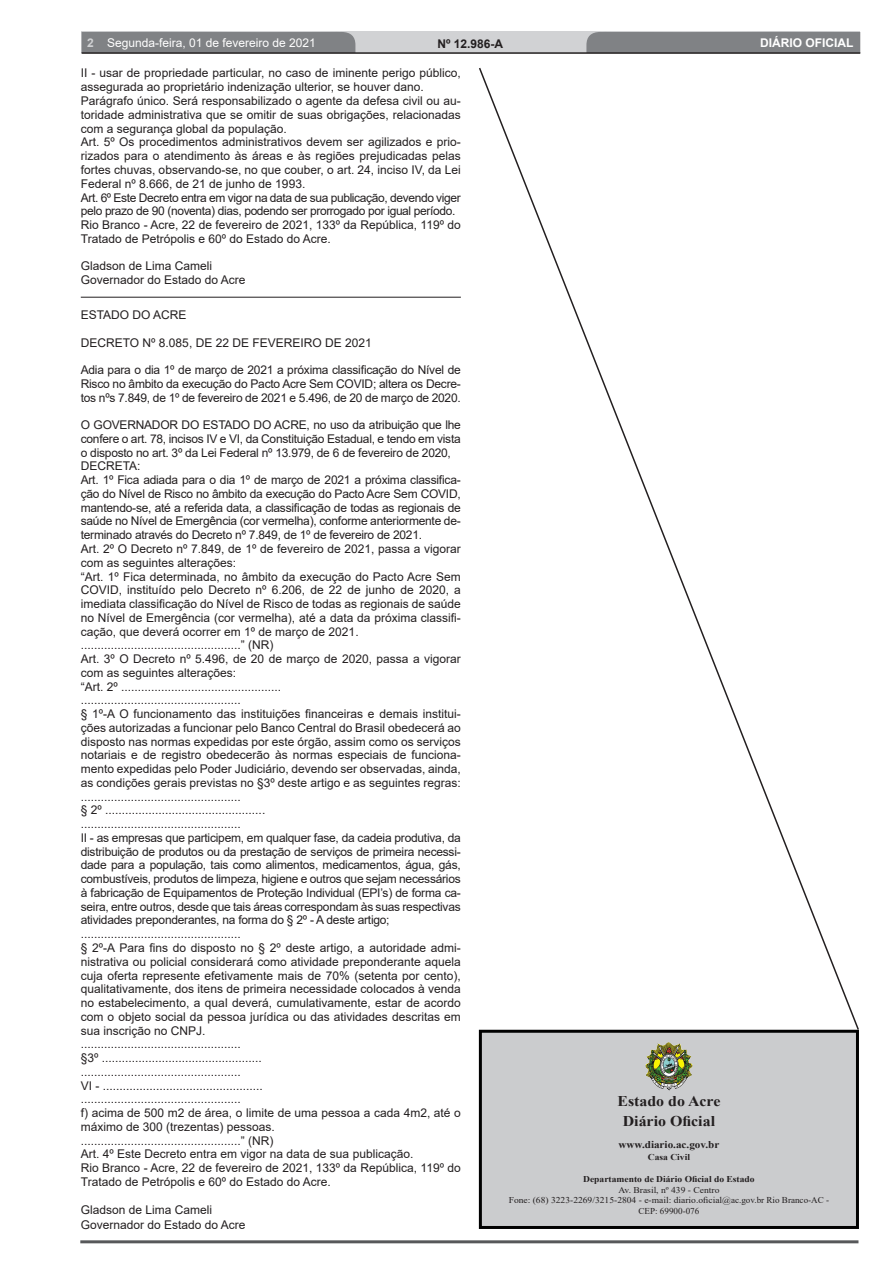
<style>
.page{position:relative;width:893px;height:1263px;background:#fff}
.page>*{position:absolute;margin:0;border:0;box-sizing:border-box;transform-origin:0 0}
.t1{font:700 14.85px "Times New Roman";color:#231f20;scale:1.07 1}
.CORPO_EDITAL{font:12px/13.8px "Arial";color:#231f20;text-align:justify}
.CORPO_EDITAL-2{font:12px/13.8px "Arial";letter-spacing:-.03em;color:#231f20}
.t2{font:12px "Arial";color:#fff}
.LINHA_INFERIOR{font:12px "Arial";color:#231f20}
.t3{font:700 12px "Arial";color:#fff}
.t4{font:700 12px "Arial";color:#231f20}
.t5{font:700 10.35px "Times New Roman";color:#231f20;scale:1.07 1}
.t6{font:9px "Times New Roman";color:#231f20}
.t7{font:8.85px "Times New Roman";color:#231f20;scale:1.07 1}
.t8{font:700 8.85px "Times New Roman";color:#231f20;scale:1.07 1}
.s1{font-weight:700;color:#d1d2d4}
.s2{font-size:9px}
</style>
<div class="page">
<div style="left:82px;top:31px;width:778px;height:21px;background:#d1d2d4"></div>
<svg style="left:82px;top:32px;width:778px;height:20px"></svg>
<hr style="left:82px;top:52px;width:778px;height:2px;background:#231f20">
<hr style="left:80px;top:1240px;width:778px;height:3px;background:#57585a">
<hr style="left:81px;top:297px;width:380px;height:1px;background:#231f20">
<svg style="left:478px;top:68px;width:381px;height:963px"></svg>
<div style="left:480px;top:1031px;width:377px;height:196px;background:#cbccce"></div>
<div style="left:479px;top:1030px;width:380px;height:199px;border:3px solid #000"></div>
<img style="left:645px;top:1043px;width:47px;height:47px">
<p class="t2" style="left:87px;top:35px;width:230px"><span class="s1">2</span> Segunda-feira, 01 de fevereiro de 2021</p>
<p class="t4" style="left:437px;top:35px;width:67px">Nº 12.986-A</p>
<p class="t3" style="left:760px;top:35px;width:100px">DIÁRIO OFICIAL<sup>2</sup></p>
<p class="CORPO_EDITAL" style="left:81px;top:65px;width:382px;line-height:14.7px">II - usar de propriedade particular, no caso de iminente perigo público, assegurada ao proprietário indenização ulterior, se houver dano.</p>
<p class="CORPO_EDITAL" style="left:81px;top:94px;width:382px">Parágrafo único. Será responsabilizado o agente da defesa civil ou au&shy;toridade administrativa que se omitir de suas obrigações, relacionadas com a segurança global da população.</p>
<p class="CORPO_EDITAL" style="left:81px;top:135px;width:382px">Art. 5º Os procedimentos administrativos devem ser agilizados e prio&shy;rizados para o atendimento às áreas e às regiões prejudicadas pelas fortes chuvas, observando-se, no que couber, o art. 24, inciso IV, da Lei Federal nº 8.666, de 21 de junho de 1993.</p>
<p class="CORPO_EDITAL-2" style="left:81px;top:190px;width:382px">Art. 6º Este Decreto entra em vigor na data de sua publicação, devendo viger pelo prazo de 90 (noventa) dias, podendo ser prorrogado por igual período.</p>
<p class="CORPO_EDITAL" style="left:81px;top:218px;width:382px">Rio Branco - Acre, 22 de fevereiro de 2021, 133º da República, 119º do<br>Tratado de Petrópolis e 60º do Estado do Acre.</p>
<p class="CORPO_EDITAL" style="left:81px;top:259px;width:133px">Gladson de Lima Cameli</p>
<p class="LINHA_INFERIOR" style="left:81px;top:272px;width:166px">Governador do Estado do Acre</p>
<p class="CORPO_EDITAL" style="left:81px;top:308px;width:107px">ESTADO DO ACRE</p>
<p class="CORPO_EDITAL" style="left:81px;top:335px;width:292px">DECRETO Nº 8.085, DE 22 DE FEVEREIRO DE 2021</p>
<p class="CORPO_EDITAL" style="left:81px;top:363px;width:382px">Adia para o dia 1º de março de 2021 a próxima classificação do Nível de Risco no âmbito da execução do Pacto Acre Sem COVID; altera os Decre&shy;tos nºs 7.849, de 1º de fevereiro de 2021 e 5.496, de 20 de março de 2020.</p>
<p class="CORPO_EDITAL" style="left:81px;top:418px;width:382px">O GOVERNADOR DO ESTADO DO ACRE, no uso da atribuição que lhe confere o art. 78, incisos IV e VI, da Constituição Estadual, e tendo em vista o disposto no art. 3º da Lei Federal nº 13. 979, de 6 de fevereiro de 2020,</p>
<p class="CORPO_EDITAL" style="left:81px;top:459px;width:61px">DECRETA:</p>
<p class="CORPO_EDITAL" style="left:81px;top:473px;width:382px">Art. 1º Fica adiada para o dia 1º de março de 2021 a próxima classifica&shy;ção do Nível de Risco no âmbito da execução do Pacto Acre Sem COVID, mantendo-se, até a referida data, a classificação de todas as regionais de saúde no Nível de Emergência (cor vermelha), conforme anteriormente de&shy;terminado através do Decreto nº 7. 849, de 1º de fevereiro de 2021.</p>
<p class="CORPO_EDITAL" style="left:81px;top:542px;width:382px">Art. 2º O Decreto nº 7. 849, de 1º de fevereiro de 2021, passa a vigorar com as seguintes alterações:</p>
<p class="CORPO_EDITAL" style="left:81px;top:569px;width:382px">“Art. 1º Fica determinada, no âmbito da execução do Pacto Acre Sem COVID, instituído pelo Decreto nº 6.206, de 22 de junho de 2020, a imediata classificação do Nível de Risco de todas as regionais de saúde no Nível de Emergência (cor vermelha), até a data da próxima classifi&shy;cação, que deverá ocorrer em 1º de março de 2021.</p>
<p class="CORPO_EDITAL" style="left:81px;top:638px;width:5px">................................................</p>
<p class="CORPO_EDITAL" style="left:241px;top:638px;width:34px">” (NR)</p>
<p class="CORPO_EDITAL" style="left:81px;top:652px;width:382px">Art. 3º O Decreto nº 5.496, de 20 de março de 2020, passa a vigorar com as seguintes alterações:</p>
<p class="CORPO_EDITAL" style="left:81px;top:679px;width:42px">“Art. 2º ................................................</p>
<p class="CORPO_EDITAL" style="left:81px;top:693px;width:5px">................................................</p>
<p class="CORPO_EDITAL" style="left:81px;top:707px;width:382px">§ 1º-A O funcionamento das instituições financeiras e demais institui&shy;ções autorizadas a funcionar pelo Banco Central do Brasil obedecerá ao disposto nas normas expedidas por este órgão, assim como os serviços notariais e de registro obedecerão às normas especiais de funciona&shy;mento expedidas pelo Poder Judiciário, devendo ser observadas, ainda, as condições gerais previstas no §3º deste artigo e as seguintes regras:</p>
<p class="CORPO_EDITAL" style="left:81px;top:789px;width:5px">................................................</p>
<p class="CORPO_EDITAL" style="left:81px;top:803px;width:29px">§ 2º ................................................</p>
<p class="CORPO_EDITAL" style="left:81px;top:817px;width:5px">................................................</p>
<p class="CORPO_EDITAL" style="left:81px;top:831px;width:382px">II - as empresas que participem, em qualquer fase, da cadeia produtiva, da distribuição de produtos ou da prestação de serviços de primeira necessi&shy;dade para a população, tais como alimentos, medicamentos, água, gás, combustíveis, produtos de limpeza, higiene e outros que sejam necessários à fabricação de Equipamentos de Proteção Individual (EPI’s) de forma ca&shy;seira, entre outros, desde que tais áreas correspondam às suas respectivas atividades preponderantes, na forma do § 2º - A deste artigo;</p>
<p class="CORPO_EDITAL" style="left:81px;top:927px;width:5px">................................................</p>
<p class="CORPO_EDITAL" style="left:81px;top:941px;width:382px">§ 2º-A Para fins do disposto no § 2º deste artigo, a autoridade admi&shy;nistrativa ou policial considerará como atividade preponderante aquela cuja oferta represente efetivamente mais de 70% (setenta por cento), qualitativamente, dos itens de primeira necessidade colocados à venda no estabelecimento, a qual deverá, cumulativamente, estar de acordo com o objeto social da pessoa jurídica ou das atividades descritas em sua inscrição no CNPJ.</p>
<p class="CORPO_EDITAL" style="left:81px;top:1037px;width:5px">................................................</p>
<p class="CORPO_EDITAL" style="left:81px;top:1051px;width:26px">§3º ................................................</p>
<p class="CORPO_EDITAL" style="left:81px;top:1064px;width:5px">................................................</p>
<p class="CORPO_EDITAL" style="left:81px;top:1078px;width:27px">VI - ................................................</p>
<p class="CORPO_EDITAL" style="left:81px;top:1092px;width:5px">................................................</p>
<p class="CORPO_EDITAL" style="left:81px;top:1106px;width:382px">f) acima de 500 m2 de área, o limite de uma pessoa a cada 4m2, até o máximo de 300 (trezentas) pessoas.</p>
<p class="CORPO_EDITAL" style="left:81px;top:1133px;width:5px">................................................</p>
<p class="CORPO_EDITAL" style="left:241px;top:1133px;width:34px">” (NR)</p>
<p class="CORPO_EDITAL" style="left:81px;top:1147px;width:332px">Art. 4º Este Decreto entra em vigor na data de sua publicação.</p>
<p class="CORPO_EDITAL" style="left:81px;top:1161px;width:382px">Rio Branco - Acre, 22 de fevereiro de 2021, 133º da República, 119º do<br>Tratado de Petrópolis e 60º do Estado do Acre.</p>
<p class="CORPO_EDITAL" style="left:81px;top:1203px;width:133px">Gladson de Lima Cameli</p>
<p class="CORPO_EDITAL" style="left:81px;top:1218px;width:166px">Governador do Estado do Acre</p>
<p class="t1" style="left:617px;top:1090px;width:98px">Estado do Acre</p>
<p class="t1" style="left:623px;top:1110px;width:88px">Diário Oficial</p>
<p class="t5" style="left:618px;top:1137px;width:96px">www.diario.ac.gov.br</p>
<p class="t8" style="left:648px;top:1151px;width:41px">Casa Civil</p>
<p class="t8" style="left:583px;top:1172px;width:162px">Departamento de Diário Oficial do Estado</p>
<p class="t7" style="left:618px;top:1183px;width:96px">Av. Brasil, nº 439 - Centro</p>
<p class="t7" style="left:509px;top:1194px;width:301px">Fone: (68) 3223-2269/3215-2804 - e-mail: diario.oficial@<span class="s2">ac.gov.br Rio Branco-AC -</span></p>
<p class="t6" style="left:638px;top:1205px;width:62px">CEP: 69900-076</p>
</div>
